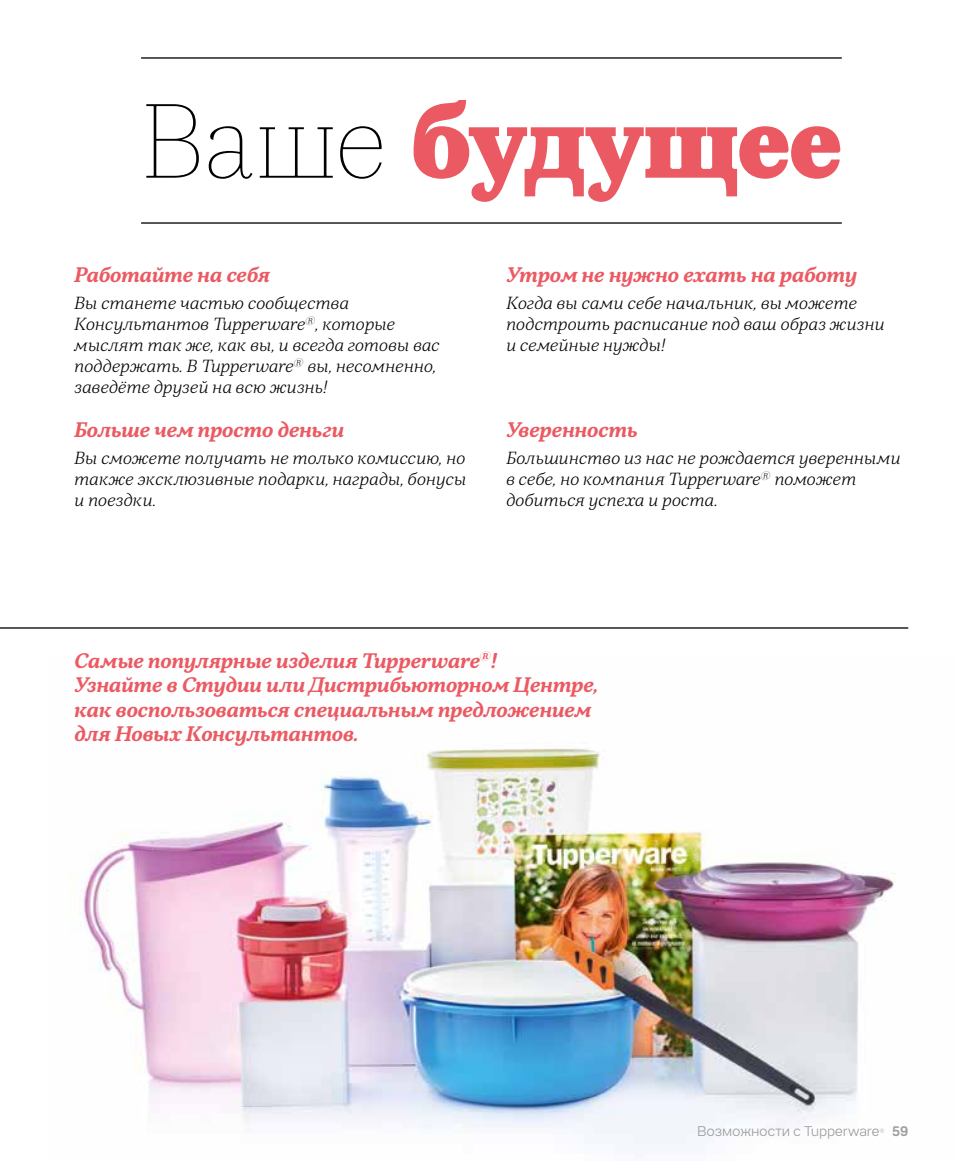
<style>
.page{position:relative;width:968px;height:1161px;background:#fff}
.page>*{position:absolute;margin:0;border:0;box-sizing:border-box;transform-origin:0 0}
.t1{font:800 105px "Tupper Serif";letter-spacing:-.005em;color:#eb5a63}
.t2{font:italic 700 21px/24.5px "Tupper Serif";letter-spacing:-.005em;color:#eb5a63}
.t3{font:italic 300 17.5px/21px "Tupper Serif";letter-spacing:.01em;color:#000}
.t4{font:300 14px "Tupper PRO";letter-spacing:.02em;color:#9d9d9c}
.t5{font:500 14px "Tupper PRO";color:#9d9d9c}
.t6{font:300 6.12px "Tupper PRO";color:#9d9d9c}
.s1{font-weight:200;color:#000}
</style>
<div class="page">
<img style="left:83px;top:747px;width:813px;height:407px">
<hr style="left:141px;top:57px;width:700px;height:2px;background:#000">
<hr style="left:141px;top:222px;width:700px;height:2px;background:#000">
<hr style="left:0;top:627px;width:908px;height:2px;background:#000">
<h1 class="t1" style="left:141px;top:64px;width:702px"><span class="s1">Ваше</span> будущее</h1>
<p class="t2" style="left:74px;top:262px;width:197px">Работайте на себя</p>
<p class="t2" style="left:506px;top:262px;width:352px">Утром не нужно ехать на работу</p>
<p class="t3" style="left:74px;top:292px;width:367px">Вы станете частью сообщества Консультантов Tupperware<sup>®</sup>, которые мыслят так же, как вы, и всегда готовы вас поддержать. В Tupperware<sup>®</sup> вы, несомненно, заведёте друзей на всю жизнь!</p>
<p class="t3" style="left:506px;top:292px;width:380px">Когда вы сами себе начальник, вы можете подстроить расписание под ваш образ жизни и семейные нужды!</p>
<p class="t2" style="left:74px;top:418px;width:271px">Больше чем просто деньги</p>
<p class="t2" style="left:506px;top:418px;width:133px">Уверенность</p>
<p class="t3" style="left:74px;top:447px;width:393px;text-align:justify">Вы сможете получать не только комиссию, но также эксклюзивные подарки, награды, бонусы и поездки.</p>
<p class="t3" style="left:506px;top:447px;width:396px">Большинство из нас не рождается уверенными в себе, но компания Tupperware<sup>®</sup> поможет добиться успеха и роста.</p>
<p class="t2" style="left:74px;top:648px;width:525px">Самые популярные изделия Tupperware<sup>®</sup>!<br>Узнайте в Студии или Дистрибьюторном Центре, как воспользоваться специальным предложением для Новых Консультантов.</p>
<p class="t4" style="left:697px;top:1120px;width:183px">Возможности с Tupperware</p>
<p class="t6" style="left:879px;top:1125px;width:6px">®</p>
<p class="t5" style="left:891px;top:1120px;width:18px">59</p>
</div>
